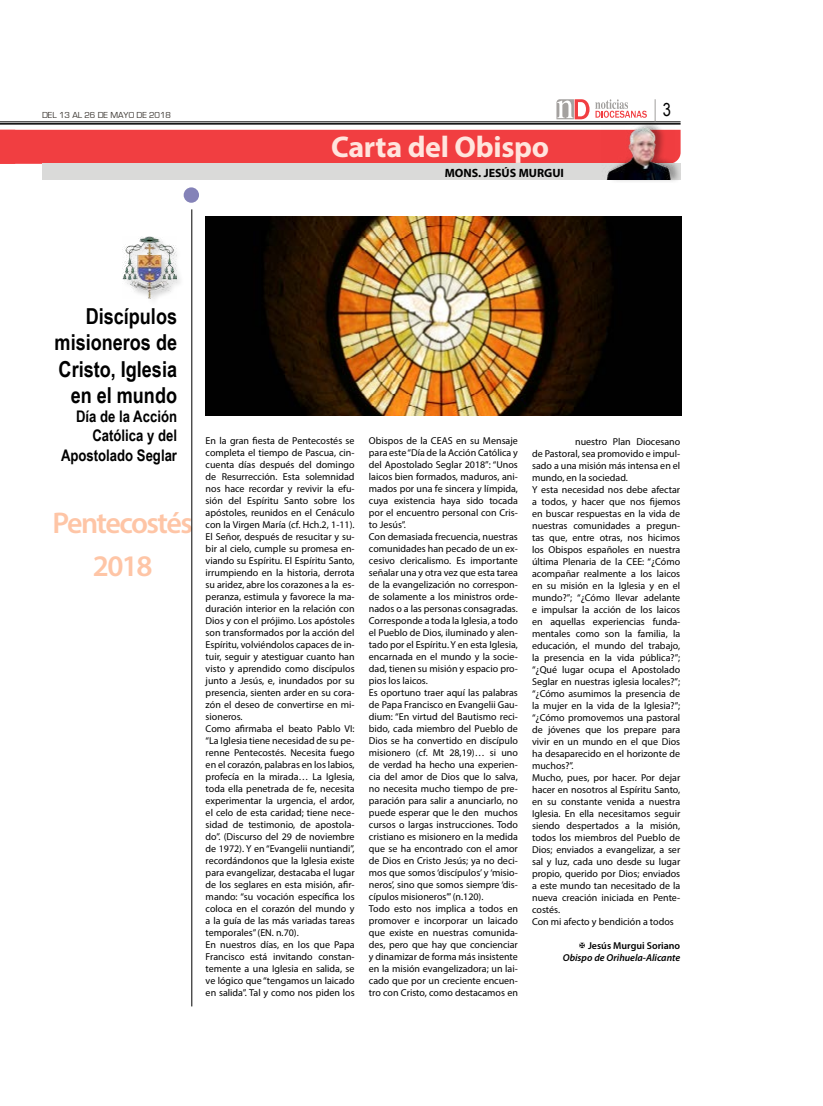
<style>
.page{position:relative;width:823px;height:1106px;background:#fff}
.page>*{position:absolute;margin:0;border:0;box-sizing:border-box;transform-origin:0 0}
.t1{font:600 30px/43px "Myriad Pro";letter-spacing:-.05em;color:#fec5a6;text-align:center}
.t2{font:700 30px "Myriad Pro";letter-spacing:-.01em;color:#ffe5de}
.t3{font:700 22px/26.4px "Arial Narrow";color:#000;text-align:right}
.t4{font:18px "Arial Narrow";color:#000}
.t5{font:700 16px/19.2px "Arial Narrow";color:#000;text-align:right}
.t6{font:700 12px "Myriad Pro";color:#000}
.t7{font:10px/12px "Myriad Pro";color:#000}
.t8{font:italic 600 10px "Myriad Pro";color:#000}
.t9{font:600 10px "Myriad Pro";color:#000}
.t10{font:9px "Eurostile";color:#39342f}
</style>
<div class="page">
<hr style="left:0;top:122px;width:680px;height:1px;background:#000">
<hr style="left:0;top:123px;width:680px;height:2px;background:#000">
<svg style="left:556px;top:99px;width:33px;height:20px"></svg>
<svg style="left:595px;top:99px;width:51px;height:19px"></svg>
<svg style="left:654px;top:99px;width:1px;height:22px"></svg>
<img style="left:123px;top:236px;width:53px;height:63px">
<div style="left:43px;top:164px;width:637px;height:16px;background:#dadad9"></div>
<div style="left:0;top:130px;width:601px;height:34px;background:#f13e41"></div>
<div style="left:606px;top:121px;width:74px;height:63px;background:#000;opacity:.3"></div>
<img style="left:601px;top:125px;width:72px;height:55px">
<hr style="left:191px;top:209px;width:1px;height:797px;background:#000">
<div style="left:183px;top:187px;width:16px;height:16px;background:#8482b8;border-radius:50%"></div>
<img style="left:206px;top:216px;width:474px;height:199px">
<p class="t10" style="left:42px;top:110px;width:130px">DEL 13 AL 26 DE MAYO DE 2018</p>
<h3 class="t4" style="left:662px;top:97px;width:10px">3</h3>
<h1 class="t2" style="left:331px;top:127px;width:219px">Carta del Obispo</h1>
<p class="t6" style="left:444px;top:165px;width:121px">MONS. JESÚS MURGUI</p>
<h2 class="t3" style="left:55px;top:302px;width:124px">Discípulos misioneros de<br>Cristo, Iglesia en el mundo</h2>
<h3 class="t5" style="left:61px;top:406px;width:117px">Día de la Acción<br>Católica y del<br>Apostolado Seglar</h3>
<h1 class="t1" style="left:52px;top:500px;width:142px">Pentecostés<br>2018</h1>
<p class="t7" style="left:205px;top:434px;width:150px">En la gran fiesta de Pentecostés se completa el tiempo de Pascua, cin&shy;cuenta días después del domingo de Resurrección. Esta solemnidad nos hace recordar y revivir la efu&shy;sión del Espíritu Santo sobre los apóstoles, reunidos en el Cenáculo con la Virgen María (cf. Hch.2, 1-11).<br>El Señor, después de resucitar y su&shy;bir al cielo, cumple su promesa en&shy;viando su Espíritu. El Espíritu Santo, irrumpiendo en la historia, derrota su aridez, abre los corazones a la es&shy;peranza, estimula y favorece la ma&shy;duración interior en la relación con Dios y con el prójimo. Los apóstoles son transformados por la acción del Espíritu, volviéndolos capaces de in&shy;tuir, seguir y atestiguar cuanto han visto y aprendido como discípulos junto a Jesús, e, inundados por su presencia, sienten arder en su cora&shy;zón el deseo de convertirse en mi&shy;sioneros.<br>Como afirmaba el beato Pablo VI: “La Iglesia tiene necesidad de su pe&shy;renne Pentecostés. Necesita fuego en el corazón, palabras en los labios, profecía en la mirada… La Iglesia, toda ella penetrada de fe, necesita experimentar la urgencia, el ardor, el celo de esta caridad; tiene nece&shy;sidad de testimonio, de apostola&shy;do”. (Discurso del 29 de noviembre de 1972). Y en “Evangelii nuntiandi”, recordándonos que la Iglesia existe para evangelizar, destacaba el lugar de los seglares en esta misión, afir&shy;mando: “su vocación específica los coloca en el corazón del mundo y a la guía de las más variadas tareas temporales” (EN. n.70).<br>En nuestros días, en los que Papa Francisco está invitando constan&shy;temente a una Iglesia en salida, se ve lógico que “tengamos un laicado en salida”. Tal y como nos piden los</p>
<p class="t7" style="left:369px;top:434px;width:150px">Obispos de la CEAS en su Mensaje para este “Día de la Acción Católica y del Apostolado Seglar 2018”: “Unos laicos bien formados, maduros, ani&shy;mados por una fe sincera y límpida, cuya existencia haya sido tocada por el encuentro personal con Cris&shy;to Jesús”.<br>Con demasiada frecuencia, nuestras comunidades han pecado de un ex&shy;cesivo clericalismo. Es importante señalar una y otra vez que esta tarea de la evangelización no correspon&shy;de solamente a los ministros orde&shy;nados o a las personas consagradas.<br>Corresponde a toda la Iglesia, a todo el Pueblo de Dios, iluminado y alen&shy;tado por el Espíritu. Y en esta Iglesia, encarnada en el mundo y la socie&shy;dad, tienen su misión y espacio pro&shy;pios los laicos.<br>Es oportuno traer aquí las palabras de Papa Francisco en Evangelii Gau&shy;dium: “En virtud del Bautismo reci&shy;bido, cada miembro del Pueblo de Dios se ha convertido en discípulo misionero (cf. Mt 28,19)… si uno de verdad ha hecho una experien&shy;cia del amor de Dios que lo salva, no necesita mucho tiempo de pre&shy;paración para salir a anunciarlo, no puede esperar que le den muchos cursos o largas instrucciones. Todo cristiano es misionero en la medida que se ha encontrado con el amor de Dios en Cristo Jesús; ya no deci&shy;mos que somos ‘discípulos’ y ‘misio&shy;neros’, sino que somos siempre ‘dis&shy;cípulos misioneros’” (n.120).<br>Todo esto nos implica a todos en promover e incorporar un laicado que existe en nuestras comunida&shy;des, pero que hay que concienciar y dinamizar de forma más insistente en la misión evangelizadora; un lai&shy;cado que por un creciente encuen&shy;tro con Cristo, como destacamos en</p>
<p class="t7" style="left:531px;top:435px;width:150px;text-indent:43px">nuestro Plan Diocesano de Pastoral, sea promovido e impul&shy;sado a una misión más intensa en el mundo, en la sociedad.<br>Y esta necesidad nos debe afectar a todos, y hacer que nos fijemos en buscar respuestas en la vida de nuestras comunidades a pregun&shy;tas que, entre otras, nos hicimos los Obispos españoles en nuestra última Plenaria de la CEE: “¿Cómo acompañar realmente a los laicos en su misión en la Iglesia y en el mundo?”; “¿Cómo llevar adelante e impulsar la acción de los laicos en aquellas experiencias funda&shy;mentales como son la familia, la educación, el mundo del trabajo, la presencia en la vida pública?”; “¿Qué lugar ocupa el Apostolado<br>Seglar en nuestras iglesia locales?”; “¿Cómo asumimos la presencia de la mujer en la vida de la Iglesia?”; “¿Cómo promovemos una pastoral de jóvenes que los prepare para vivir en un mundo en el que Dios ha desaparecido en el horizonte de muchos?”.<br>Mucho, pues, por hacer. Por dejar hacer en nosotros al Espíritu Santo, en su constante venida a nuestra<br>Iglesia. En ella necesitamos seguir siendo despertados a la misión, todos los miembros del Pueblo de<br>Dios; enviados a evangelizar, a ser sal y luz, cada uno desde su lugar propio, querido por Dios; enviados a este mundo tan necesitado de la nueva creación iniciada en Pente&shy;costés.<br>Con mi afecto y bendición a todos</p>
<p class="t9" style="left:587px;top:939px;width:94px">Jesús Murgui Soriano</p>
<p class="t8" style="left:562px;top:951px;width:119px">Obispo de Orihuela-Alicante</p>
</div>
